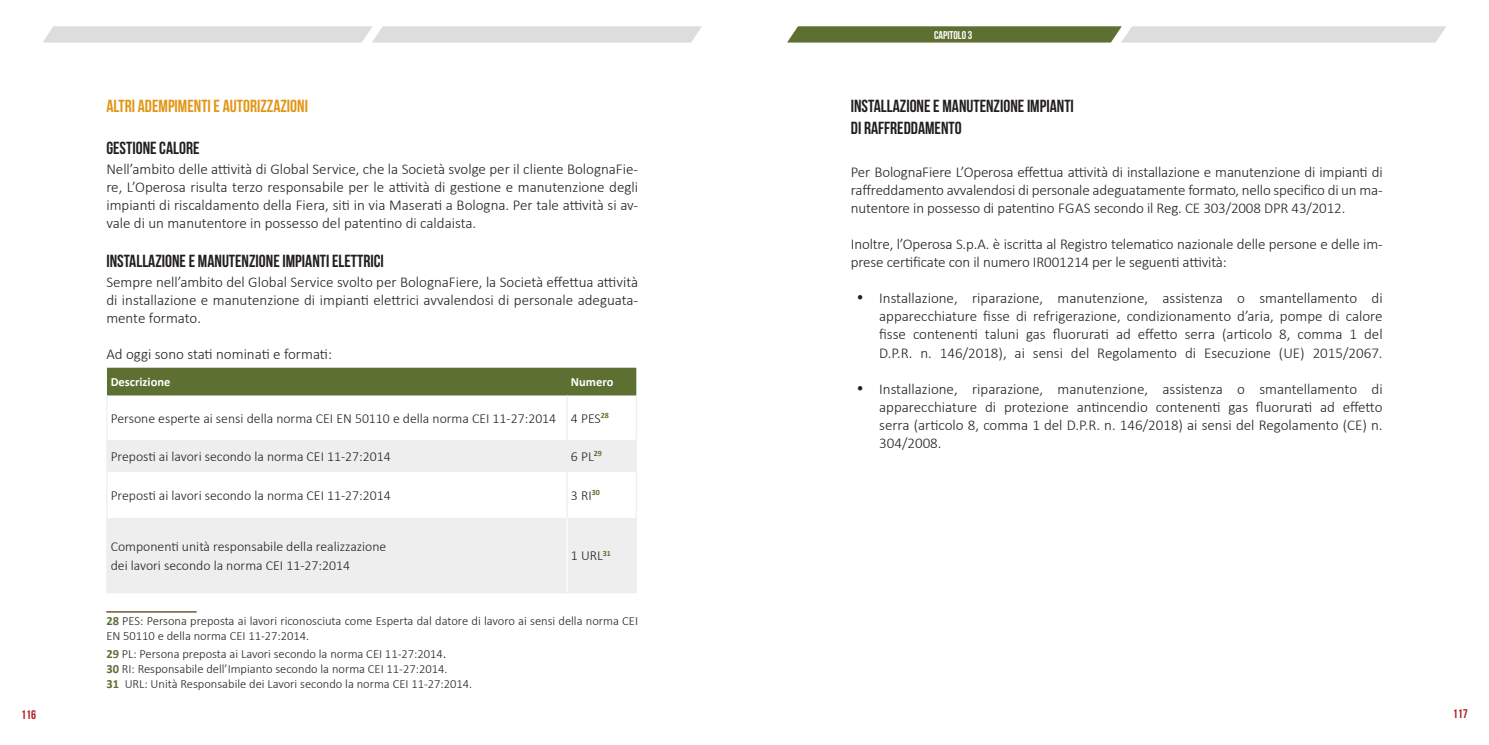
<style>
.page{position:relative;width:1489px;height:745px;background:#fff}
.page>*{position:absolute;margin:0;border:0;box-sizing:border-box;transform-origin:0 0}
.t1{font:17.5px/21px "Bebas Neue";color:#231f20}
.t2{font:17.5px "Bebas Neue";color:#e29616}
.t3{font:300 15px/18px "Calibri";letter-spacing:-.01em;color:#231f20;text-align:justify}
.t4{font:300 13.75px/18.8px "Calibri";color:#231f20}
.t5{font:300 12.5px/15px "Calibri";color:#231f20}
.t6{font:700 12.5px "Calibri";color:#fff}
.t7{font:12.5px "Bebas Neue";color:#af1e22}
.t8{font:11.25px "Bebas Neue";color:#fff}
.s1{font-weight:700;color:#5d7032}
.s2{font-size:15px}
</style>
<div class="page">
<svg style="left:43px;top:26px;width:659px;height:17px;background:#dedfe1"></svg>
<svg style="left:787px;top:26px;width:659px;height:17px;background:#a2ac8f"></svg>
<div style="left:107px;top:367px;width:529px;height:28px;background:#5d7032"></div>
<svg style="left:108px;top:440px;width:527px;height:151px;fill:#eeeeef"></svg>
<hr style="left:106px;top:395px;width:2px;height:44px;background:#eeeeef">
<hr style="left:566px;top:395px;width:2px;height:44px;background:#eeeeef">
<hr style="left:635px;top:395px;width:2px;height:44px;background:#eeeeef">
<hr style="left:106px;top:439px;width:2px;height:32px;background:#eeeeef">
<hr style="left:566px;top:439px;width:2px;height:32px;background:#eeeeef">
<hr style="left:635px;top:439px;width:2px;height:32px;background:#eeeeef">
<hr style="left:106px;top:471px;width:2px;height:46px;background:#eeeeef">
<hr style="left:566px;top:471px;width:2px;height:46px;background:#eeeeef">
<hr style="left:635px;top:471px;width:2px;height:46px;background:#eeeeef">
<hr style="left:106px;top:517px;width:2px;height:74px;background:#eeeeef">
<hr style="left:635px;top:517px;width:2px;height:74px;background:#eeeeef">
<hr style="left:106px;top:591px;width:461px;height:2px;background:#eeeeef">
<hr style="left:567px;top:591px;width:70px;height:2px;background:#eeeeef">
<hr style="left:566px;top:517px;width:2px;height:74px;background:#fff">
<hr style="left:106px;top:611px;width:91px;height:1px;background:#5d7032">
<p class="t2" style="left:106px;top:97px;width:203px">ALTRI ADEMPIMENTI E AUTORIZZAZIONI</p>
<p class="t1" style="left:106px;top:137px;width:95px">GESTIONE CALORE</p>
<p class="t3" style="left:106px;top:159px;width:533px">Nell’ambito delle attività di Global Service, che la Società svolge per il cliente BolognaFie&shy;re, L’Operosa risulta terzo responsabile per le attività di gestione e manutenzione degli impianti di riscaldamento della Fiera, siti in via Maserati a Bologna. Per tale attività si av&shy;vale di un manutentore in possesso del patentino di caldaista.</p>
<p class="t1" style="left:106px;top:250px;width:279px">INSTALLAZIONE E MANUTENZIONE IMPIANTI ELETTRICI</p>
<p class="t3" style="left:106px;top:273px;width:533px">Sempre nell’ambito del Global Service svolto per BolognaFiere, la Società effettua attività di installazione e manutenzione di impianti elettrici avvalendosi di personale adeguata&shy;mente formato.</p>
<p class="t3" style="left:106px;top:345px;width:227px">Ad oggi sono stati nominati e formati:</p>
<p class="t6" style="left:111px;top:374px;width:61px">Descrizione</p>
<p class="t6" style="left:571px;top:374px;width:44px">Numero</p>
<p class="t4" style="left:111px;top:408px;width:500px">Persone esperte ai sensi della norma CEI EN 50110 e della norma CEI 11-27:2014 4 PES<sup>28</sup></p>
<p class="t4" style="left:111px;top:446px;width:281px">Preposti ai lavori secondo la norma CEI 11-27:2014</p>
<p class="t4" style="left:571px;top:446px;width:32px">6 PL<sup>29</sup></p>
<p class="t4" style="left:111px;top:485px;width:281px">Preposti ai lavori secondo la norma CEI 11-27:2014</p>
<p class="t4" style="left:571px;top:485px;width:30px">3 RI<sup>30</sup></p>
<p class="t4" style="left:111px;top:536px;width:277px">Componenti unità responsabile della realizzazione dei lavori secondo la norma CEI 11-27:2014</p>
<p class="t4" style="left:571px;top:546px;width:42px">1 URL<sup>31</sup></p>
<p class="t5" style="left:106px;top:613px;width:533px"><span class="s1">28</span> PES: Persona preposta ai lavori riconosciuta come Esperta dal datore di lavoro ai sensi della norma CEI<br>EN 50110 e della norma CEI 11-27:2014.</p>
<p class="t5" style="left:106px;top:646px;width:367px"><span class="s1">29</span> PL: Persona preposta ai Lavori secondo la norma CEI 11-27:2014<span class="s2">.<br></span><span class="s1">30</span> RI: Responsabile dell’Impianto secondo la norma CEI 11-27:2014.<br><span class="s1">31</span> URL: Unità Responsabile dei Lavori secondo la norma CEI 11-27:2014.</p>
<p class="t8" style="left:934px;top:29px;width:40px">CAPITOLO 3</p>
<p class="t1" style="left:850px;top:96px;width:224px">INSTALLAZIONE E MANUTENZIONE IMPIANTI<br>DI RAFFREDDAMENTO</p>
<p class="t3" style="left:850px;top:162px;width:533px">Per BolognaFiere L’Operosa effettua attività di installazione e manutenzione di impianti di raffreddamento avvalendosi di personale adeguatamente formato, nello specifico di un ma&shy;nutentore in possesso di patentino FGAS secondo il Reg. CE 303/2008 DPR 43/2012.</p>
<p class="t3" style="left:850px;top:234px;width:533px">Inoltre, l’Operosa S.p.A. è iscritta al Registro telematico nazionale delle persone e delle im&shy;prese certificate con il numero IR001214 per le seguenti attività:</p>
<p class="t3" style="left:879px;top:289px;width:505px;text-indent:-22px">• Installazione, riparazione, manutenzione, assistenza o smantellamento di apparecchiature fisse di refrigerazione, condizionamento d’aria, pompe di calore fisse contenenti taluni gas fluorurati ad effetto serra (articolo 8, comma 1 del D.P.R. n. 146/2018), ai sensi del Regolamento di Esecuzione (UE) 2015/2067.</p>
<p class="t3" style="left:879px;top:379px;width:505px;text-indent:-22px">• Installazione, riparazione, manutenzione, assistenza o smantellamento di apparecchiature di protezione antincendio contenenti gas fluorurati ad effetto serra (articolo 8, comma 1 del D.P.R. n. 146/2018) ai sensi del Regolamento (CE) n.<br>304/2008.</p>
<p class="t7" style="left:21px;top:707px;width:16px">116</p>
<p class="t7" style="left:1452px;top:706px;width:16px">117</p>
</div>
